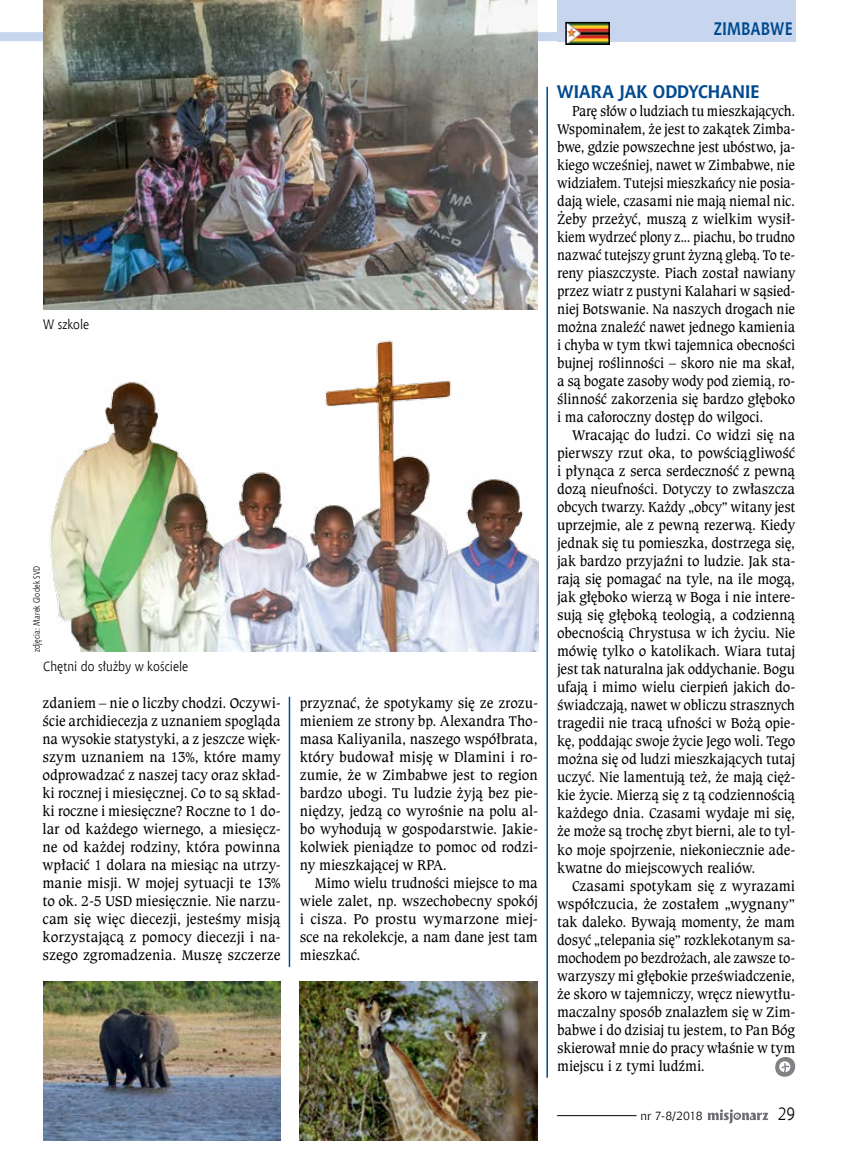
<style>
.page{position:relative;width:859px;height:1166px;background:#fff}
.page>*{position:absolute;margin:0;border:0;box-sizing:border-box;transform-origin:0 0}
.t1{font:700 18px "Chianti EU";letter-spacing:-.005em;color:#004a8f;scale:.96 1}
.t2{font:700 18px "Chianti EU";letter-spacing:.025em;color:#004a8f;scale:.8 1}
.t3{font:18px "Chianti EU";color:#000;scale:.85 1}
.t4{font:15px/18px "Caxton Bk EU";letter-spacing:-.01em;color:#000;text-align:justify}
.t5{font:15px/18px "Caxton Bk EU";letter-spacing:-.01em;color:#000;text-align:justify;scale:.92 1}
.t6{font:15px/18px "Caxton Bk EU";letter-spacing:-.01em;color:#000;text-align:justify;scale:.96 1}
.t7{font:13.5px "Chianti EU";letter-spacing:.01em;color:#000;scale:.9 1}
.t8{font:12px "Chianti EU";letter-spacing:-.02em;color:#000}
.t9{font:9px "Chianti EU";letter-spacing:.02em;color:#000;scale:.8 1}
</style>
<div class="page">
<div style="left:557px;top:0;width:238px;height:41px;background:#c7d6ee"></div>
<div style="left:0;top:32px;width:578px;height:9px;background:#c7d6ee"></div>
<img style="left:568px;top:25px;width:39px;height:17px">
<div style="left:565px;top:22px;width:45px;height:23px;border:2px solid #000"></div>
<hr style="left:289px;top:696px;width:1px;height:270px;background:#004a8f">
<hr style="left:546px;top:87px;width:2px;height:990px;background:#004a8f">
<img style="left:43px;top:981px;width:238px;height:158px">
<img style="left:300px;top:981px;width:237px;height:159px">
<img style="left:49px;top:340px;width:489px;height:311px">
<img style="left:43px;top:0;width:495px;height:310px">
<svg style="left:775px;top:1057px;width:20px;height:19px"></svg>
<hr style="left:557px;top:1114px;width:80px;height:1px;background:#000">
<svg style="left:708px;top:1109px;width:60px;height:13px"></svg>
<p class="t2" style="left:714px;top:18px;width:100px">ZIMBABWE</p>
<p class="t7" style="left:43px;top:316px;width:53px">W szkole</p>
<p class="t9" style="left:31px;top:651px;width:109px;rotate:-90deg">zdjęcia: Marek Glodek SVD</p>
<p class="t7" style="left:43px;top:658px;width:163px">Chętni do służby w kościele</p>
<p class="t4" style="left:43px;top:693px;width:240px">zdaniem – nie o liczby chodzi. Oczywi&shy;ście archidiecezja z uznaniem spogląda na wysokie statystyki, a z jeszcze więk&shy;szym uznaniem na 13%, które mamy odprowadzać z naszej tacy oraz skład&shy;ki rocznej i miesięcznej. Co to są skład&shy;ki roczne i miesięczne? Roczne to 1 do&shy;lar od każdego wiernego, a miesięcz&shy;ne od każdej rodziny, która powinna wpłacić 1 dolara na miesiąc na utrzy&shy;manie misji. W mojej sytuacji te 13% to ok. 2-5 USD miesięcznie. Nie narzu&shy;cam się więc diecezji, jesteśmy misją korzystającą z pomocy diecezji i na&shy;szego zgromadzenia. Muszę szczerze</p>
<p class="t4" style="left:300px;top:693px;width:240px">przyznać, że spotykamy się ze zrozu&shy;mieniem ze strony bp. Alexandra Tho&shy;masa Kaliyanila, naszego współbrata, który budował misję w Dlamini i ro&shy;zumie, że w Zimbabwe jest to region bardzo ubogi. Tu ludzie żyją bez pie&shy;niędzy, jedzą co wyrośnie na polu al&shy;bo wyhodują w gospodarstwie. Jakie&shy;kolwiek pieniądze to pomoc od rodzi&shy;ny mieszkającej w RPA.</p>
<p class="t6" style="left:300px;top:873px;width:249px;text-indent:15px">Mimo wielu trudności miejsce to ma wiele zalet, np. wszechobecny spokój i cisza. Po prostu wymarzone miej&shy;sce na rekolekcje, a nam dane jest tam mieszkać.</p>
<p class="t1" style="left:557px;top:80px;width:213px">WIARA JAK ODDYCHANIE</p>
<p class="t5" style="left:557px;top:102px;width:260px;text-indent:15px">Parę słów o ludziach tu mieszkających.<br>Wspominałem, że jest to zakątek Zimba&shy;bwe, gdzie powszechne jest ubóstwo, ja&shy;kiego wcześniej, nawet w Zimbabwe, nie widziałem. Tutejsi mieszkańcy nie posia&shy;dają wiele, czasami nie mają niemal nic.<br>Żeby przeżyć, muszą z wielkim wysił&shy;kiem wydrzeć plony z... piachu, bo trudno nazwać tutejszy grunt żyzną glebą. To te&shy;reny piaszczyste. Piach został nawiany przez wiatr z pustyni Kalahari w sąsied&shy;niej Botswanie. Na naszych drogach nie można znaleźć nawet jednego kamienia i chyba w tym tkwi tajemnica obecności bujnej roślinności – skoro nie ma skał, a są bogate zasoby wody pod ziemią, ro&shy;ślinność zakorzenia się bardzo głęboko i ma całoroczny dostęp do wilgoci.</p>
<p class="t4" style="left:557px;top:426px;width:240px;text-indent:15px">Wracając do ludzi. Co widzi się na pierwszy rzut oka, to powściągliwość i płynąca z serca serdeczność z pewną dozą nieufności. Dotyczy to zwłaszcza obcych twarzy. Każdy „obcy” witany jest uprzejmie, ale z pewną rezerwą. Kiedy jednak się tu pomieszka, dostrzega się, jak bardzo przyjaźni to ludzie. Jak sta&shy;rają się pomagać na tyle, na ile mogą, jak głęboko wierzą w Boga i nie intere&shy;sują się głęboką teologią, a codzienną obecnością Chrystusa w ich życiu. Nie mówię tylko o katolikach. Wiara tutaj jest tak naturalna jak oddychanie. Bogu ufają i mimo wielu cierpień jakich do&shy;świadczają, nawet w obliczu strasznych tragedii nie tracą ufności w Bożą opie&shy;kę, poddając swoje życie Jego woli. Tego można się od ludzi mieszkających tutaj uczyć. Nie lamentują też, że mają cięż&shy;kie życie. Mierzą się z tą codziennością każdego dnia. Czasami wydaje mi się, że może są trochę zbyt bierni, ale to tyl&shy;ko moje spojrzenie, niekoniecznie ade&shy;kwatne do miejscowych realiów.</p>
<p class="t4" style="left:557px;top:876px;width:240px;text-indent:15px">Czasami spotykam się z wyrazami współczucia, że zostałem „wygnany” tak daleko. Bywają momenty, że mam dosyć „telepania się” rozklekotanym sa&shy;mochodem po bezdrożach, ale zawsze to&shy;warzyszy mi głębokie przeświadczenie, że skoro w tajemniczy, wręcz niewytłu&shy;maczalny sposób znalazłem się w Zim&shy;babwe i do dzisiaj tu jestem, to Pan Bóg skierował mnie do pracy właśnie w tym miejscu i z tymi ludźmi.</p>
<p class="t8" style="left:640px;top:1108px;width:64px">nr 7-8/2018</p>
<p class="t3" style="left:778px;top:1102px;width:22px">29</p>
</div>
